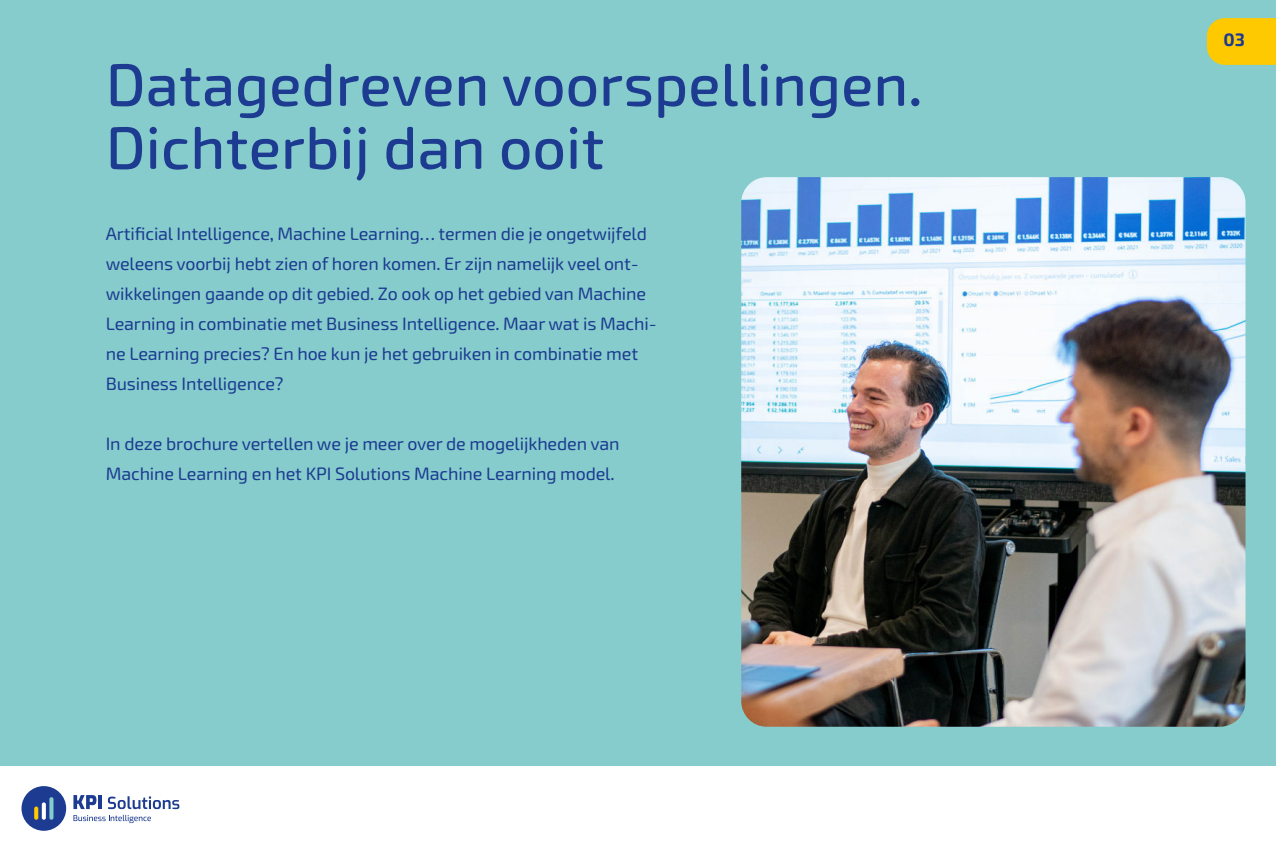
<style>
.page{position:relative;width:1276px;height:851px;background:#fff}
.page>*{position:absolute;margin:0;border:0;box-sizing:border-box;transform-origin:0 0}
.t1{font:500 60px/63px "Exo Soft";color:#1c3b91}
.t2{font:18px/30px "Exo Soft";letter-spacing:-.01em;color:#1c3b91}
.t3{font:700 18px "Exo Soft";color:#1c3b91}
</style>
<div class="page">
<div style="left:0;top:0;width:1276px;height:765px;background:#86cccc"></div>
<svg style="left:1206px;top:18px;width:70px;height:47px;background:#f6c90d"></svg>
<div style="left:22px;top:786px;width:44px;height:44px;background:#1c3b91;border-radius:50%"></div>
<svg style="left:34px;top:806px;width:4px;height:13px"></svg>
<svg style="left:42px;top:802px;width:4px;height:17px"></svg>
<svg style="left:49px;top:797px;width:4px;height:22px"></svg>
<svg style="left:73px;top:795px;width:106px;height:28px"></svg>
<img style="left:741px;top:177px;width:504px;height:549px">
<h1 class="t1" style="left:106px;top:57px;width:818px">Datagedreven voorspellingen.<br>Dichterbij dan ooit</h1>
<p class="t2" style="left:106px;top:220px;width:552px">Artificial Intelligence, Machine Learning… termen die je ongetwijfeld weleens voorbij hebt zien of horen komen. Er zijn namelijk veel ont&shy;wikkelingen gaande op dit gebied. Zo ook op het gebied van Machine Learning in combinatie met Business Intelligence. Maar wat is Machi&shy;ne Learning precies? En hoe kun je het gebruiken in combinatie met Business Intelligence?</p>
<p class="t2" style="left:106px;top:430px;width:515px">In deze brochure vertellen we je meer over de mogelijkheden van<br>Machine Learning en het KPI Solutions Machine Learning model.</p>
<p class="t3" style="left:1223px;top:33px;width:23px">03</p>
</div>
